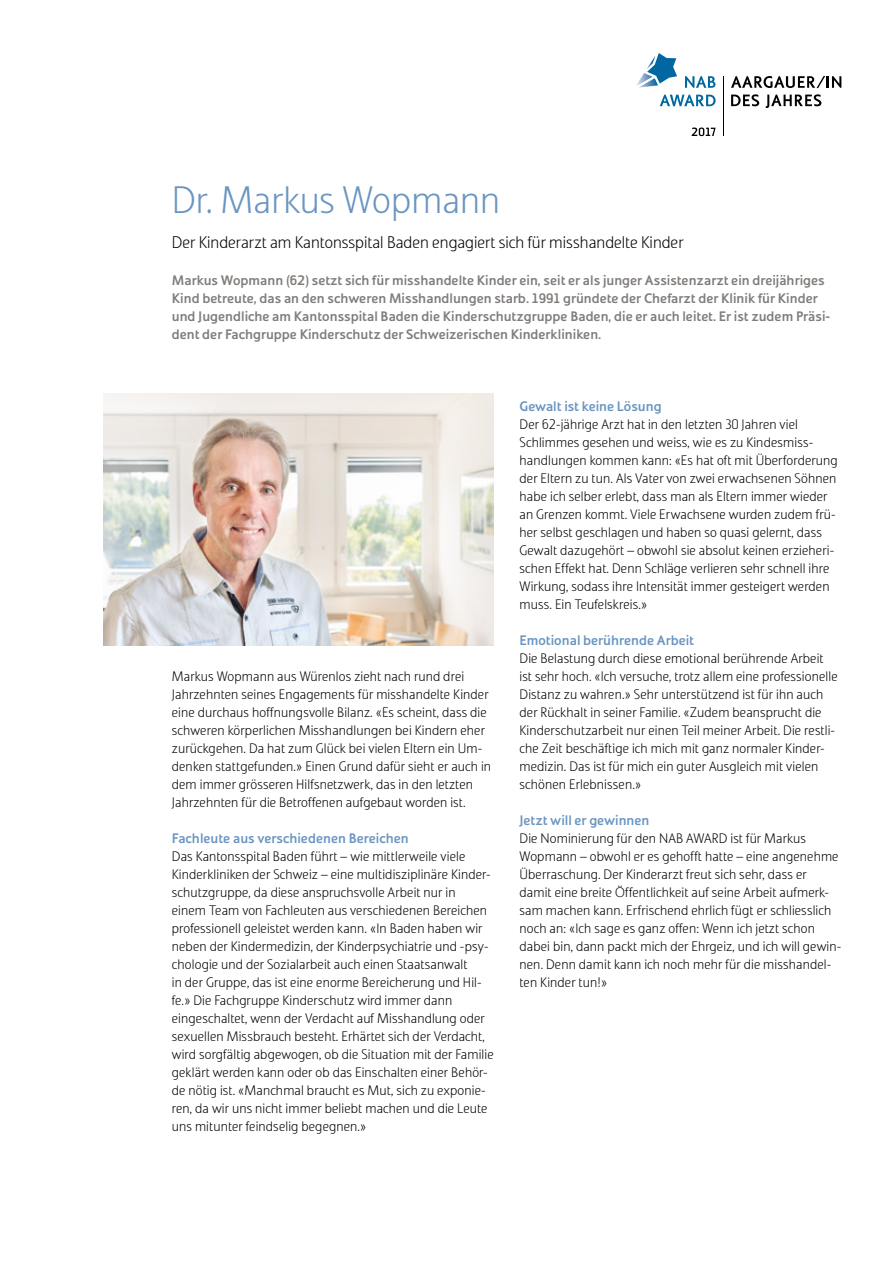
<style>
.page{position:relative;width:893px;height:1263px;background:#fff}
.page>*{position:absolute;margin:0;border:0;box-sizing:border-box;transform-origin:0 0}
.t1{font:300 37.5px "Solo Sans";color:#6a95c1}
.t2{font:300 16.5px "Solo Sans";color:#000}
.t3{font:300 13.5px/18px "Solo Sans";letter-spacing:.01em;color:#000}
.t4{font:700 13.5px/18px "Solo Sans";color:#7f7c7a}
.t5{font:700 13.5px "Solo Sans";color:#6a95c1}
</style>
<div class="page">
<hr style="left:723px;top:76px;width:1px;height:60px;background:#000">
<svg style="left:636px;top:53px;width:41px;height:35px"></svg>
<svg style="left:685px;top:76px;width:30px;height:12px"></svg>
<svg style="left:660px;top:95px;width:56px;height:11px"></svg>
<svg style="left:731px;top:76px;width:110px;height:12px"></svg>
<svg style="left:731px;top:94px;width:28px;height:12px"></svg>
<svg style="left:766px;top:94px;width:55px;height:14px"></svg>
<svg style="left:692px;top:128px;width:24px;height:8px"></svg>
<img style="left:103px;top:393px;width:391px;height:252px">
<h1 class="t1" style="left:172px;top:179px;width:330px">Dr. Markus Wopmann</h1>
<p class="t2" style="left:172px;top:233px;width:513px">Der Kinderarzt am Kantonsspital Baden engagiert sich für misshandelte Kinder</p>
<p class="t4" style="left:172px;top:271px;width:660px">Markus Wopmann (62) setzt sich für misshandelte Kinder ein, seit er als junger Assistenzarzt ein dreijähriges Kind betreute, das an den schweren Misshandlungen starb. 1991 gründete der Chefarzt der Klinik für Kinder und Jugendliche am Kantonsspital Baden die Kinderschutzgruppe Baden, die er auch leitet. Er ist zudem Präsi&shy;dent der Fachgruppe Kinderschutz der Schweizerischen Kinderkliniken.</p>
<p class="t3" style="left:172px;top:667px;width:321px">Markus Wopmann aus Würenlos zieht nach rund drei Jahrzehnten seines Engagements für misshandelte Kinder eine durchaus hoffnungsvolle Bilanz. «Es scheint, dass die schweren körperlichen Misshandlungen bei Kindern eher zurückgehen. Da hat zum Glück bei vielen Eltern ein Um&shy;denken stattgefunden.» Einen Grund dafür sieht er auch in dem immer grösseren Hilfsnetzwerk, das in den letzten Jahrzehnten für die Betroffenen aufgebaut worden ist.</p>
<p class="t5" style="left:172px;top:830px;width:238px">Fachleute aus verschiedenen Bereichen</p>
<p class="t3" style="left:172px;top:847px;width:323px">Das Kantonsspital Baden führt – wie mittlerweile viele Kinderkliniken der Schweiz – eine multidisziplinäre Kinder&shy;schutzgruppe, da diese anspruchsvolle Arbeit nur in<br>einem Team von Fachleuten aus verschiedenen Bereichen professionell geleistet werden kann. «In Baden haben wir neben der Kindermedizin, der Kinderpsychiatrie und -psy&shy;chologie und der Sozialarbeit auch einen Staatsanwalt<br>in der Gruppe, das ist eine enorme Bereicherung und Hil&shy;fe.» Die Fachgruppe Kinderschutz wird immer dann eingeschaltet, wenn der Verdacht auf Misshandlung oder sexuellen Missbrauch besteht. Erhärtet sich der Verdacht, wird sorgfältig abgewogen, ob die Situation mit der Familie geklärt werden kann oder ob das Einschalten einer Behör&shy;de nötig ist. «Manchmal braucht es Mut, sich zu exponie&shy;ren, da wir uns nicht immer beliebt machen und die Leute uns mitunter feindselig begegnen.»</p>
<p class="t5" style="left:519px;top:398px;width:144px">Gewalt ist keine Lösung</p>
<p class="t3" style="left:519px;top:415px;width:320px">Der 62-jährige Arzt hat in den letzten 30 Jahren viel Schlimmes gesehen und weiss, wie es zu Kindesmiss&shy;handlungen kommen kann: «Es hat oft mit Überforderung der Eltern zu tun. Als Vater von zwei erwachsenen Söhnen habe ich selber erlebt, dass man als Eltern immer wieder an Grenzen kommt. Viele Erwachsene wurden zudem frü&shy;her selbst geschlagen und haben so quasi gelernt, dass Gewalt dazugehört – obwohl sie absolut keinen erzieheri&shy;schen Effekt hat. Denn Schläge verlieren sehr schnell ihre Wirkung, sodass ihre Intensität immer gesteigert werden muss. Ein Teufelskreis.»</p>
<p class="t5" style="left:519px;top:632px;width:176px">Emotional berührende Arbeit</p>
<p class="t3" style="left:519px;top:649px;width:320px">Die Belastung durch diese emotional berührende Arbeit ist sehr hoch. «Ich versuche, trotz allem eine professionelle Distanz zu wahren.» Sehr unterstützend ist für ihn auch der Rückhalt in seiner Familie. «Zudem beansprucht die Kinderschutzarbeit nur einen Teil meiner Arbeit. Die restli&shy;che Zeit beschäftige ich mich mit ganz normaler Kinder&shy;medizin. Das ist für mich ein guter Ausgleich mit vielen schönen Erlebnissen.»</p>
<p class="t5" style="left:519px;top:812px;width:131px">Jetzt will er gewinnen</p>
<p class="t3" style="left:519px;top:829px;width:323px">Die Nominierung für den NAB AWARD ist für Markus Wopmann – obwohl er es gehofft hatte – eine angenehme Überraschung. Der Kinderarzt freut sich sehr, dass er damit eine breite Öffentlichkeit auf seine Arbeit aufmerk&shy;sam machen kann. Erfrischend ehrlich fügt er schliesslich noch an: «Ich sage es ganz offen: Wenn ich jetzt schon dabei bin, dann packt mich der Ehrgeiz, und ich will gewin&shy;nen. Denn damit kann ich noch mehr für die misshandel&shy;ten Kinder tun!»</p>
</div>
